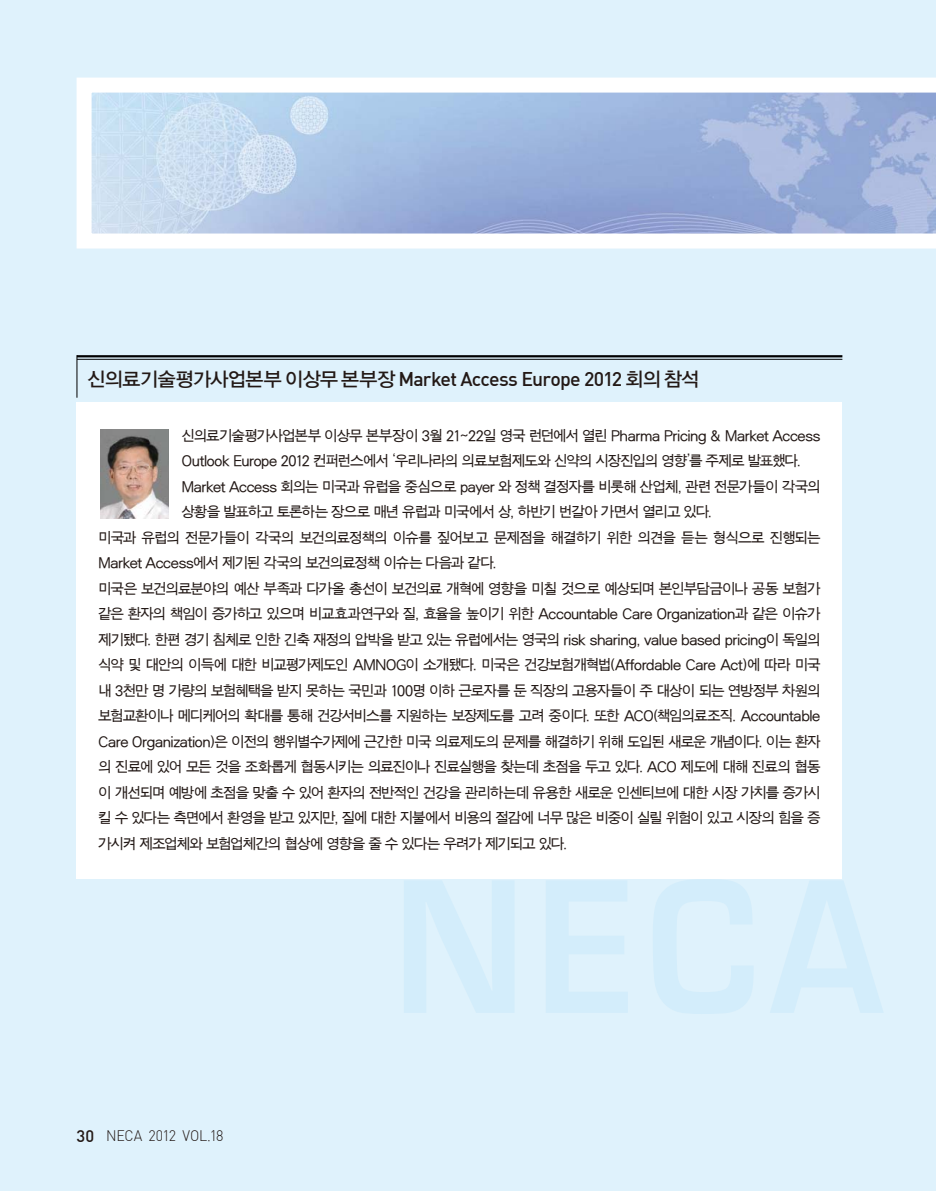
<style>
.page{position:relative;width:936px;height:1191px;background:#fff}
.page>*{position:absolute;margin:0;border:0;box-sizing:border-box;transform-origin:0 0}
.t1{font:19.5px "Dinmed";letter-spacing:-.04em;color:#231916}
.t2{font:15px "Dinlig";letter-spacing:-.025em;color:#231916;scale:.95 1}
.t3{font:14.7px "SMJ Gothic 10 Std Regular KS Cms UHC H";letter-spacing:-.12em;color:#231916}
.s1{font-family:"YDVYGO Std 13 KS Cms UHC H"}
.s2{font-family:"Dinmed";font-size:16.5px}
</style>
<div class="page">
<div style="left:0;top:0;width:935px;height:1190px;background:#dff2fc"></div>
<div style="left:77px;top:402px;width:765px;height:476px;background:#fff"></div>
<hr style="left:77px;top:355px;width:765px;height:2px;background:#000">
<hr style="left:77px;top:359px;width:765px;height:1px;background:#000">
<hr style="left:77px;top:355px;width:1px;height:43px;background:#000">
<img style="left:100px;top:429px;width:68px;height:90px">
<svg style="left:77px;top:78px;width:858px;height:170px;background:#b7c9e6"></svg>
<h1 class="t1" style="left:88px;top:366px;width:613px"><span class="s1">신의료기술평가사업본부 이상무 본부장</span> Market Access Europe 2012 <span class="s1">회의 참석</span></h1>
<p class="t3" style="left:181px;top:429px;width:641px">신의료기술평가사업본부 이상무 본부장이 3월 21~22일 영국 런던에서 열린 Pharma Pricing &amp; Market Access</p>
<p class="t3" style="left:181px;top:454px;width:621px">Outlook Europe 2012 컨퍼런스에서 ‘우리나라의 의료보험제도와 신약의 시장진입의 영향’를 주제로 발표했다.</p>
<p class="t3" style="left:181px;top:480px;width:641px">Market Access 회의는 미국과 유럽을 중심으로 payer 와 정책 결정자를 비롯해 산업체, 관련 전문가들이 각국의</p>
<p class="t3" style="left:181px;top:505px;width:533px">상황을 발표하고 토론하는 장으로 매년 유럽과 미국에서 상, 하반기 번갈아 가면서 열리고 있다.</p>
<p class="t3" style="left:98px;top:531px;width:724px">미국과 유럽의 전문가들이 각국의 보건의료정책의 이슈를 짚어보고 문제점을 해결하기 위한 의견을 듣는 형식으로 진행되는</p>
<p class="t3" style="left:98px;top:556px;width:401px">Market Access에서 제기된 각국의 보건의료정책 이슈는 다음과 같다.</p>
<p class="t3" style="left:98px;top:582px;width:724px">미국은 보건의료분야의 예산 부족과 다가올 총선이 보건의료 개혁에 영향을 미칠 것으로 예상되며 본인부담금이나 공동 보험가</p>
<p class="t3" style="left:98px;top:607px;width:724px">같은 환자의 책임이 증가하고 있으며 비교효과연구와 질, 효율을 높이기 위한 Accountable Care Organization과 같은 이슈가</p>
<p class="t3" style="left:98px;top:633px;width:724px">제기됐다. 한편 경기 침체로 인한 긴축 재정의 압박을 받고 있는 유럽에서는 영국의 risk sharing, value based pricing이 독일의</p>
<p class="t3" style="left:98px;top:658px;width:724px">식약 및 대안의 이득에 대한 비교평가제도인 AMNOG이 소개됐다. 미국은 건강보험개혁법(Affordable Care Act)에 따라 미국</p>
<p class="t3" style="left:98px;top:684px;width:724px">내 3천만 명 가량의 보험혜택을 받지 못하는 국민과 100명 이하 근로자를 둔 직장의 고용자들이 주 대상이 되는 연방정부 차원의</p>
<p class="t3" style="left:98px;top:709px;width:724px">보험교환이나 메디케어의 확대를 통해 건강서비스를 지원하는 보장제도를 고려 중이다. 또한 ACO(책임의료조직. Accountable</p>
<p class="t3" style="left:98px;top:735px;width:724px">Care Organization)은 이전의 행위별수가제에 근간한 미국 의료제도의 문제를 해결하기 위해 도입된 새로운 개념이다. 이는 환자</p>
<p class="t3" style="left:98px;top:760px;width:724px">의 진료에 있어 모든 것을 조화롭게 협동시키는 의료진이나 진료실행을 찾는데 초점을 두고 있다. ACO 제도에 대해 진료의 협동</p>
<p class="t3" style="left:98px;top:786px;width:724px">이 개선되며 예방에 초점을 맞출 수 있어 환자의 전반적인 건강을 관리하는데 유용한 새로운 인센티브에 대한 시장 가치를 증가시</p>
<p class="t3" style="left:98px;top:811px;width:724px">킬 수 있다는 측면에서 환영을 받고 있지만, 질에 대한 지불에서 비용의 절감에 너무 많은 비중이 실릴 위험이 있고 시장의 힘을 증</p>
<p class="t3" style="left:98px;top:837px;width:471px">가시켜 제조업체와 보험업체간의 협상에 영향을 줄 수 있다는 우려가 제기되고 있다.</p>
<p class="t2" style="left:77px;top:1126px;width:156px"><span class="s2">30</span> NECA 2012 VOL.18</p>
</div>
